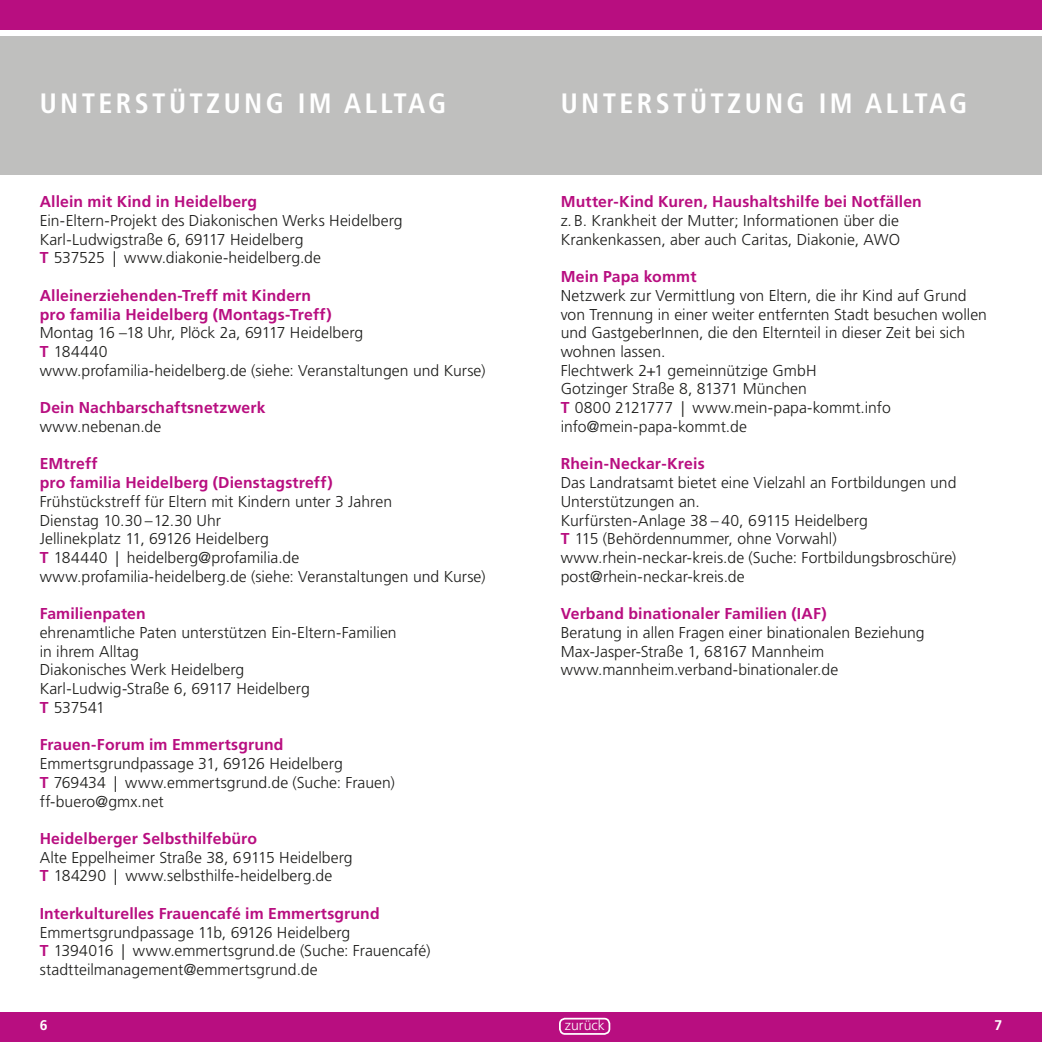
<style>
.page{position:relative;width:1042px;height:1042px;background:#fff}
.page>*{position:absolute;margin:0;border:0;box-sizing:border-box;transform-origin:0 0}
.t1{font:700 condensed 28px "Frutiger";letter-spacing:.12em;color:#fff}
.t2{font:300 15.75px/18.7px "Frutiger";letter-spacing:.005em;color:#1d1d1b}
.t3{font:700 15.75px/18.7px "Frutiger";letter-spacing:.01em;color:#b80e80}
.t4{font:300 14px "Frutiger";letter-spacing:.005em;color:#fff}
.t5{font:700 14px "Frutiger";color:#fff}
.s1{font-weight:700;color:#b80e80}
</style>
<div class="page">
<div style="left:505px;top:0;width:537px;height:30px;background:#b80e80"></div>
<div style="left:497px;top:1012px;width:545px;height:30px;background:#b80e80"></div>
<div style="left:505px;top:36px;width:537px;height:139px;background:#bfbfbe"></div>
<div style="left:0;top:0;width:537px;height:30px;background:#b80e80"></div>
<div style="left:0;top:1012px;width:542px;height:30px;background:#b80e80"></div>
<div style="left:0;top:36px;width:540px;height:139px;background:#bfbfbe"></div>
<div style="left:559px;top:1018px;width:51px;height:17px;border:2px solid #fff;border-radius:5px"></div>
<h1 class="t1" style="left:40px;top:87px;width:408px">UNTERSTÜTZUNG IM ALLTAG</h1>
<h1 class="t1" style="left:561px;top:87px;width:408px">UNTERSTÜTZUNG IM ALLTAG</h1>
<p class="t3" style="left:40px;top:192px;width:219px">Allein mit Kind in Heidelberg</p>
<p class="t2" style="left:40px;top:211px;width:364px">Ein-Eltern-Projekt des Diakonischen Werks Heidelberg<br>Karl-Ludwigstraße 6, 69117 Heidelberg<br><span class="s1">T</span> 537525 | www.diakonie-heidelberg.de</p>
<p class="t3" style="left:40px;top:286px;width:293px">Alleinerziehenden-Treff mit Kindern pro familia Heidelberg (Montags-Treff)</p>
<p class="t2" style="left:40px;top:324px;width:447px">Montag 16 –18 Uhr, Plöck 2a, 69117 Heidelberg<br><span class="s1">T</span> 184440<br>www.profamilia-heidelberg.de (siehe: Veranstaltungen und Kurse)</p>
<p class="t3" style="left:40px;top:398px;width:227px">Dein Nachbarschaftsnetzwerk</p>
<p class="t2" style="left:40px;top:417px;width:123px">www.nebenan.de</p>
<p class="t3" style="left:40px;top:455px;width:294px">EMtreff<br>pro familia Heidelberg (Dienstagstreff)</p>
<p class="t2" style="left:40px;top:492px;width:447px">Frühstückstreff für Eltern mit Kindern unter 3 Jahren<br>Dienstag 10.30 –12.30 Uhr<br>Jellinekplatz 11, 69126 Heidelberg<br><span class="s1">T</span> 184440 | heidelberg@profamilia.de www.profamilia-heidelberg.de (siehe: Veranstaltungen und Kurse)</p>
<p class="t3" style="left:40px;top:604px;width:108px">Familienpaten</p>
<p class="t2" style="left:40px;top:623px;width:358px">ehrenamtliche Paten unterstützen Ein-Eltern-Familien in ihrem Alltag<br>Diakonisches Werk Heidelberg<br>Karl-Ludwig-Straße 6, 69117 Heidelberg<br><span class="s1">T</span> 537541</p>
<p class="t3" style="left:40px;top:735px;width:245px">Frauen-Forum im Emmertsgrund</p>
<p class="t2" style="left:40px;top:754px;width:357px">Emmertsgrundpassage 31, 69126 Heidelberg<br><span class="s1">T</span> 769434 | www.emmertsgrund.de (Suche: Frauen) ff-buero@gmx.net</p>
<p class="t3" style="left:40px;top:829px;width:219px">Heidelberger Selbsthilfebüro</p>
<p class="t2" style="left:40px;top:848px;width:314px">Alte Eppelheimer Straße 38, 69115 Heidelberg<br><span class="s1">T</span> 184290 | www.selbsthilfe-heidelberg.de</p>
<p class="t3" style="left:40px;top:904px;width:341px">Interkulturelles Frauencafé im Emmertsgrund</p>
<p class="t2" style="left:40px;top:923px;width:392px">Emmertsgrundpassage 11b, 69126 Heidelberg<br><span class="s1">T</span> 1394016 | www.emmertsgrund.de (Suche: Frauencafé) stadtteilmanagement@emmertsgrund.de</p>
<p class="t3" style="left:561px;top:192px;width:363px">Mutter-Kind Kuren, Haushaltshilfe bei Notfällen</p>
<p class="t2" style="left:561px;top:211px;width:341px">z. B. Krankheit der Mutter; Informationen über die<br>Krankenkassen, aber auch Caritas, Diakonie, AWO</p>
<p class="t3" style="left:561px;top:267px;width:137px">Mein Papa kommt</p>
<p class="t2" style="left:561px;top:286px;width:428px">Netzwerk zur Vermittlung von Eltern, die ihr Kind auf Grund von Trennung in einer weiter entfernten Stadt besuchen wollen und GastgeberInnen, die den Elternteil in dieser Zeit bei sich wohnen lassen.<br>Flechtwerk 2+1 gemeinnützige GmbH<br>Gotzinger Straße 8, 81371 München<br><span class="s1">T</span> 0800 2121777 | www.mein-papa-kommt.info info@mein-papa-kommt.de</p>
<p class="t3" style="left:561px;top:455px;width:145px">Rhein-Neckar-Kreis</p>
<p class="t2" style="left:561px;top:473px;width:397px">Das Landratsamt bietet eine Vielzahl an Fortbildungen und Unterstützungen an.<br>Kurfürsten-Anlage 38 – 40, 69115 Heidelberg<br><span class="s1">T</span> 115 (Behördennummer, ohne Vorwahl) www.rhein-neckar-kreis.de (Suche: Fortbildungsbroschüre) post@rhein-neckar-kreis.de</p>
<p class="t3" style="left:561px;top:604px;width:267px">Verband binationaler Familien (IAF)</p>
<p class="t2" style="left:561px;top:623px;width:365px">Beratung in allen Fragen einer binationalen Beziehung<br>Max-Jasper-Straße 1, 68167 Mannheim www.mannheim.verband-binationaler.de</p>
<p class="t5" style="left:40px;top:1016px;width:9px">6</p>
<p class="t4" style="left:565px;top:1017px;width:42px">zurück</p>
<p class="t5" style="left:994px;top:1016px;width:9px">7</p>
</div>
